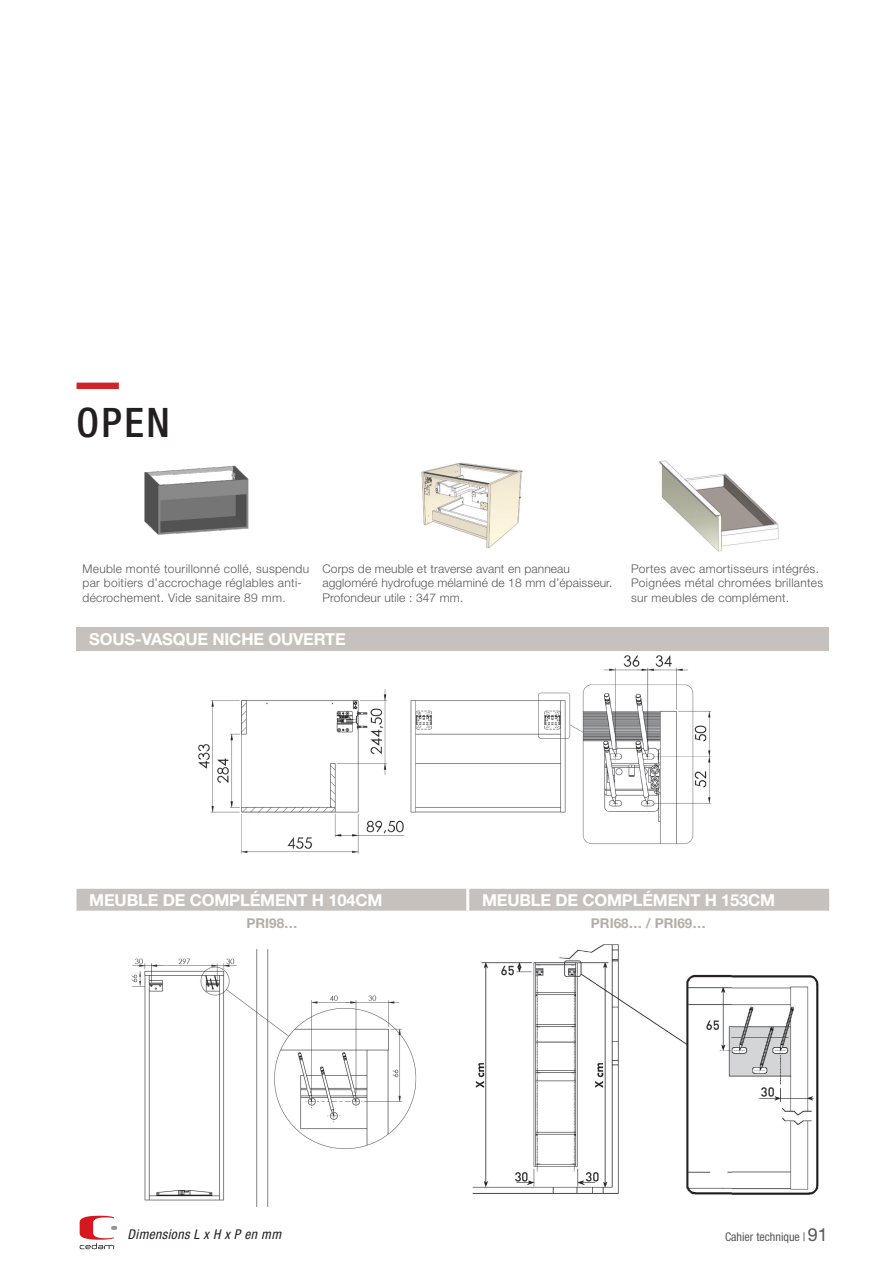
<style>
.page{position:relative;width:893px;height:1263px;background:#fff}
.page>*{position:absolute;margin:0;border:0;box-sizing:border-box;transform-origin:0 0}
.titre_collection{font:500 condensed 40.65px "Helvetica Neue LT Std";color:#231f20}
.titre_tableau{font:700 16.5px "Helvetica Neue LT Std";letter-spacing:-.01em;color:#fff}
.t1{font:italic condensed 13.5px "Helvetica Neue LT Std";letter-spacing:.03em;color:#231f20}
.ref{font:700 13.5px "Helvetica Neue LT Std";color:#b3ada5}
.intro_tab{font:300 12px/14.4px "Helvetica Neue LT Std";letter-spacing:.025em;color:#57585a}
.t2{font:condensed 12px "Helvetica Neue LT Std";color:#57585a}
.s1{font-stretch:normal;font-size:18px}
</style>
<div class="page">
<svg style="left:80px;top:1216px;width:37px;height:33px"></svg>
<div style="left:77px;top:383px;width:42px;height:6px;background:#d1232a"></div>
<img style="left:144px;top:465px;width:105px;height:70px">
<img style="left:421px;top:462px;width:102px;height:87px">
<img style="left:659px;top:460px;width:120px;height:92px">
<div style="left:77px;top:627px;width:752px;height:24px;background:#c6c1bc"></div>
<img style="left:198px;top:655px;width:514px;height:199px">
<div style="left:77px;top:889px;width:752px;height:22px;background:#c6c1bc"></div>
<hr style="left:466px;top:889px;width:3px;height:22px;background:#fff">
<img style="left:131px;top:949px;width:286px;height:258px">
<img style="left:472px;top:944px;width:347px;height:251px">
<p class="titre_collection" style="left:77px;top:399px;width:95px">OPEN</p>
<p class="intro_tab" style="left:83px;top:561px;width:228px">Meuble monté tourillonné collé, suspendu par boitiers d’accrochage réglables anti&shy;décrochement. Vide sanitaire 89 mm.</p>
<p class="intro_tab" style="left:322px;top:561px;width:291px">Corps de meuble et traverse avant en panneau aggloméré hydrofuge mélaminé de 18 mm d’épaisseur.<br>Profondeur utile : 347 mm.</p>
<p class="intro_tab" style="left:631px;top:561px;width:194px">Portes avec amortisseurs intégrés.<br>Poignées métal chromées brillantes sur meubles de complément.</p>
<p class="titre_tableau" style="left:89px;top:629px;width:258px">SOUS-VASQUE NICHE OUVERTE</p>
<p class="titre_tableau" style="left:89px;top:889px;width:295px">MEUBLE DE COMPLÉMENT H 104CM</p>
<p class="titre_tableau" style="left:482px;top:889px;width:295px">MEUBLE DE COMPLÉMENT H 153CM</p>
<p class="ref" style="left:247px;top:914px;width:53px">PRI98…</p>
<p class="ref" style="left:591px;top:914px;width:117px">PRI68… / PRI69…</p>
<p class="t1" style="left:128px;top:1227px;width:155px">Dimensions L x H x P en mm</p>
<p class="t2" style="left:725px;top:1230px;width:104px">Cahier technique | <span class="s1">91</span></p>
</div>
